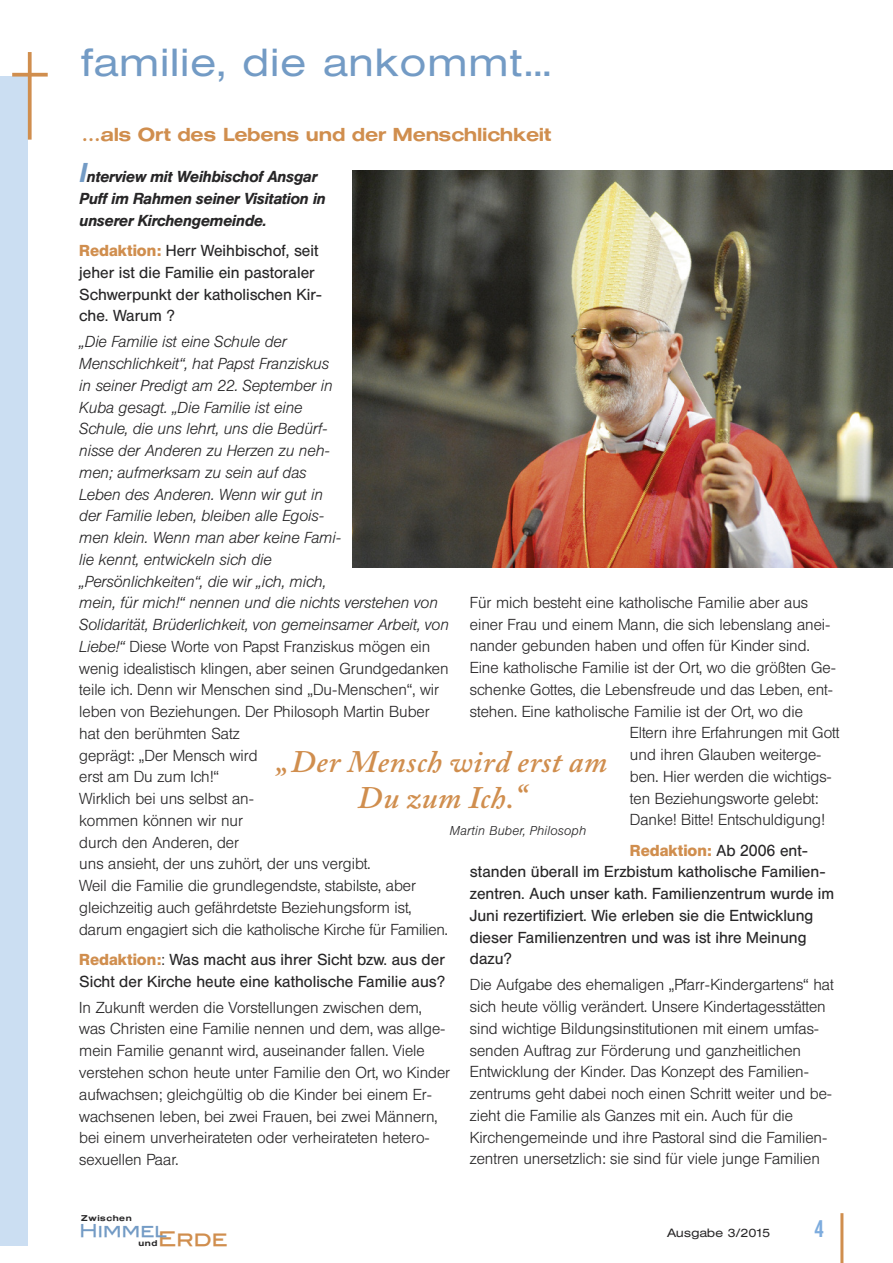
<style>
.page{position:relative;width:893px;height:1263px;background:#fff}
.page>*{position:absolute;margin:0;border:0;box-sizing:border-box;transform-origin:0 0}
.t1{font:300 39px "Helvetica Extended BQ";letter-spacing:.05em;color:#739bc5}
.t2{font:italic 600 31.2px/35.8px "Adobe Caslon Pro";letter-spacing:.015em;color:#d08e4e;text-align:center}
.t3{font:500 24px "Helvetica Con BQ";color:#7dacde}
.t4{font:19.95px "Blair Md ITCTT Medium";color:#d08e4e}
.t5{font:500 18.75px "Helvetica Extended BQ";color:#d08e4e}
.t6{font:17.7px "Blair Md ITCTT Medium";letter-spacing:-.025em;color:#739bc5}
.t7{font:300 15.75px/21.8px "Helvetica BQ";color:#272627}
.t8{font:15.75px/21.8px "Helvetica BQ";color:#272627}
.t9{font:italic 500 15.75px/21.9px "Helvetica BQ";color:#272627}
.t10{font:italic 300 12.75px "Helvetica BQ";letter-spacing:.025em;color:#272627}
.t11{font:300 12px "Helvetica Extended BQ";letter-spacing:.025em;color:#272627}
.t12{font:500 8.4px "Helvetica Extended BQ";letter-spacing:.075em;color:#272627}
.s1{font-size:27px;color:#739bc5}
.s2{font-weight:600;color:#d08e4e}
.s3{font-style:italic}
.s4{font-weight:300}
.s5{font-size:34.5px}
</style>
<div class="page">
<div style="left:0;top:77px;width:28px;height:1169px;background:#cbdef2"></div>
<svg style="left:28px;top:52px;width:4px;height:88px"></svg>
<svg style="left:12px;top:73px;width:36px;height:4px"></svg>
<hr style="left:840px;top:1213px;width:3px;height:50px;background:#d08e4e">
<img style="left:353px;top:171px;width:540px;height:396px">
<h1 class="t1" style="left:81px;top:42px;width:471px">familie, die ankommt...</h1>
<p class="t5" style="left:82px;top:125px;width:471px">…als Ort des Lebens und der Menschlichkeit</p>
<p class="t9" style="left:79px;top:166px;width:248px"><span class="s1">I</span>nterview mit Weihbischof Ansgar<br>Puff im Rahmen seiner Visitation in unserer Kirchengemeinde.</p>
<p class="t8" style="left:79px;top:240px;width:244px"><span class="s2">Redaktion:</span> Herr Weihbischof, seit jeher ist die Familie ein pastoraler<br>Schwerpunkt der katholischen Kir&shy;che. Warum ?</p>
<p class="t7" style="left:79px;top:331px;width:371px"><span class="s3">„Die Familie ist eine Schule der<br>Menschlichkeit“, hat Papst Franziskus<br>in seiner Predigt am 22. September in<br>Kuba gesagt. „Die Familie ist eine<br>Schule, die uns lehrt, uns die Bedürf-<br>nisse der Anderen zu Herzen zu neh-<br>men; aufmerksam zu sein auf das<br>Leben des Anderen. Wenn wir gut in<br>der Familie leben, bleiben alle Egois-<br>men klein. Wenn man aber keine Fami-<br>lie kennt, entwickeln sich die<br>„Persönlichkeiten“, die wir „ich, mich,<br>mein, für mich!“ nennen und die nichts verstehen von Solidarität, Brüderlichkeit, von gemeinsamer Arbeit, von Liebe!“</span> Diese Worte von Papst Franziskus mögen ein wenig idealistisch klingen, aber seinen Grundgedanken teile ich. Denn wir Menschen sind „Du-Menschen“, wir leben von Beziehungen. Der Philosoph Martin Buber hat den berühmten Satz<br>geprägt: „Der Mensch wird<br>erst am Du zum Ich!“<br>Wirklich bei uns selbst an-<br>kommen können wir nur<br>durch den Anderen, der<br>uns ansieht, der uns zuhört, der uns vergibt.<br>Weil die Familie die grundlegendste, stabilste, aber gleichzeitig auch gefährdetste Beziehungsform ist, darum engagiert sich die katholische Kirche für Familien.</p>
<p class="t8" style="left:79px;top:948px;width:367px"><span class="s2">Redaktion:</span><span class="s4">:</span> Was macht aus ihrer Sicht bzw. aus der<br>Sicht der Kirche heute eine katholische Familie aus?</p>
<p class="t7" style="left:79px;top:996px;width:372px">In Zukunft werden die Vorstellungen zwischen dem, was Christen eine Familie nennen und dem, was allge&shy;mein Familie genannt wird, auseinander fallen. Viele verstehen schon heute unter Familie den Ort, wo Kinder aufwachsen; gleichgültig ob die Kinder bei einem Er&shy;wachsenen leben, bei zwei Frauen, bei zwei Männern, bei einem unverheirateten oder verheirateten hetero&shy;sexuellen Paar.</p>
<p class="t7" style="left:470px;top:591px;width:340px">Für mich besteht eine katholische Familie aber aus</p>
<p class="t7" style="left:470px;top:613px;width:362px">einer Frau und einem Mann, die sich lebenslang anei-</p>
<p class="t7" style="left:470px;top:635px;width:341px">nander gebunden haben und offen für Kinder sind.</p>
<p class="t7" style="left:470px;top:657px;width:368px">Eine katholische Familie ist der Ort, wo die größten Ge-</p>
<p class="t7" style="left:470px;top:678px;width:365px">schenke Gottes, die Lebensfreude und das Leben, ent-</p>
<p class="t7" style="left:470px;top:700px;width:334px">stehen. Eine katholische Familie ist der Ort, wo die</p>
<p class="t7" style="left:630px;top:722px;width:211px">Eltern ihre Erfahrungen mit Gott</p>
<p class="t7" style="left:630px;top:744px;width:193px">und ihren Glauben weiterge-</p>
<p class="t7" style="left:630px;top:765px;width:203px">ben. Hier werden die wichtigs-</p>
<p class="t7" style="left:630px;top:787px;width:190px">ten Beziehungsworte gelebt:</p>
<p class="t7" style="left:630px;top:809px;width:196px">Danke! Bitte! Entschuldigung!</p>
<p class="t8" style="left:470px;top:839px;width:366px;text-indent:160px"><span class="s2">Redaktion:</span> Ab 2006 ent&shy;standen überall im Erzbistum katholische Familien&shy;zentren. Auch unser kath. Familienzentrum wurde im Juni rezertifiziert. Wie erleben sie die Entwicklung dieser Familienzentren und was ist ihre Meinung dazu?</p>
<p class="t7" style="left:470px;top:974px;width:365px">Die Aufgabe des ehemaligen „Pfarr-Kindergartens“ hat sich heute völlig verändert. Unsere Kindertagesstätten sind wichtige Bildungsinstitutionen mit einem umfas&shy;senden Auftrag zur Förderung und ganzheitlichen Entwicklung der Kinder. Das Konzept des Familien&shy;zentrums geht dabei noch einen Schritt weiter und be&shy;zieht die Familie als Ganzes mit ein. Auch für die Kirchengemeinde und ihre Pastoral sind die Familien&shy;zentren unersetzlich: sie sind für viele junge Familien</p>
<h2 class="t2" style="left:276px;top:748px;width:333px"><span class="s5">„</span>Der Mensch wird erst am<br>Du zum Ich.<span class="s5">“</span></h2>
<p class="t10" style="left:450px;top:824px;width:138px">Martin Buber, Philosoph</p>
<p class="t12" style="left:81px;top:1214px;width:52px">Zwischen</p>
<p class="t6" style="left:79px;top:1220px;width:89px">Himmel</p>
<h3 class="t3" style="left:814px;top:1216px;width:11px">4</h3>
<p class="t11" style="left:667px;top:1226px;width:104px">Ausgabe 3/2015</p>
<p class="t12" style="left:138px;top:1239px;width:20px">und</p>
<p class="t4" style="left:158px;top:1227px;width:71px">Erde</p>
</div>
